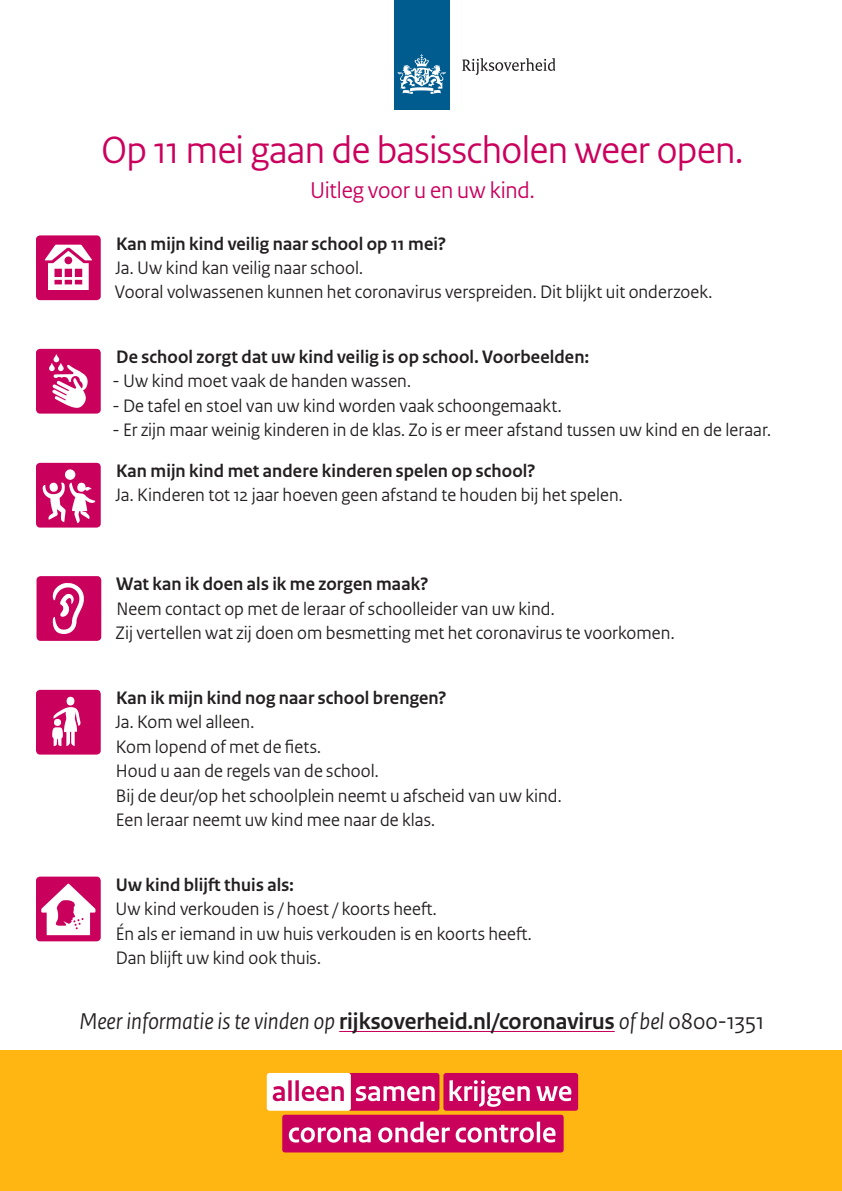
<style>
.page{position:relative;width:842px;height:1191px;background:#fff}
.page>*{position:absolute;margin:0;border:0;box-sizing:border-box;transform-origin:0 0}
.NCTV_1__HOOFDSTUKKOP{font:40px "Rijksoverheid Sans Heading";letter-spacing:-.01em;color:#ca005d}
.t1{font:italic 24px "Rijksoverheid Sans Heading";color:#231f20}
.NCTV_1__HOOFDSTUKKOP-2{font:24px "Rijksoverheid Sans Heading";letter-spacing:-.005em;color:#ca005d}
.NCTV_4__TUSSENKOP_2{font:19px "Rijksoverheid Sans Heading";letter-spacing:.005em;color:#231f20}
.NCTV_4__TUSSENKOP_2-2{font:700 19px "Rijksoverheid Sans Heading";letter-spacing:.01em;color:#231f20}
.s1{font-weight:700;font-style:normal}
.s2{font-style:normal}
</style>
<div class="page">
<div style="left:0;top:1050px;width:842px;height:141px;background:#ffb612"></div>
<div style="left:443px;top:1073px;width:135px;height:37px;background:#ca005d;border-radius:3px"></div>
<div style="left:267px;top:1073px;width:84px;height:37px;background:#fff;border-radius:3px"></div>
<div style="left:282px;top:1114px;width:282px;height:38px;background:#ca005d;border-radius:3px"></div>
<svg style="left:273px;top:1086px;width:12px;height:15px"></svg>
<svg style="left:288px;top:1080px;width:4px;height:21px"></svg>
<svg style="left:295px;top:1080px;width:4px;height:21px"></svg>
<svg style="left:302px;top:1073px;width:137px;height:37px"></svg>
<svg style="left:449px;top:1080px;width:81px;height:26px"></svg>
<svg style="left:536px;top:1086px;width:35px;height:15px"></svg>
<svg style="left:289px;top:1127px;width:82px;height:15px"></svg>
<svg style="left:378px;top:1121px;width:72px;height:21px"></svg>
<svg style="left:456px;top:1124px;width:78px;height:18px"></svg>
<hr style="left:537px;top:1121px;width:3px;height:21px;background:#fff">
<svg style="left:543px;top:1127px;width:12px;height:15px"></svg>
<div style="left:394px;top:0;width:55px;height:110px;background:#005b8f"></div>
<svg style="left:398px;top:54px;width:48px;height:40px"></svg>
<svg style="left:462px;top:58px;width:93px;height:17px"></svg>
<div style="left:36px;top:235px;width:65px;height:65px;background:#ca005d;border-radius:4px"></div>
<div style="left:36px;top:349px;width:65px;height:64px;background:#ca005d;border-radius:4px"></div>
<svg style="left:49px;top:354px;width:39px;height:54px"></svg>
<svg style="left:45px;top:245px;width:47px;height:45px"></svg>
<div style="left:36px;top:463px;width:65px;height:64px;background:#ca005d;border-radius:4px"></div>
<div style="left:65px;top:469px;width:10px;height:11px;background:#fff;border-radius:50%"></div>
<svg style="left:43px;top:482px;width:52px;height:41px"></svg>
<div style="left:37px;top:576px;width:64px;height:65px;background:#ca005d;border-radius:4px"></div>
<div style="left:36px;top:690px;width:65px;height:64px;background:#ca005d;border-radius:4px"></div>
<div style="left:36px;top:876px;width:65px;height:65px;background:#ca005d;border-radius:4px"></div>
<div style="left:67px;top:697px;width:7px;height:8px;background:#fff;border-radius:50%"></div>
<svg style="left:52px;top:707px;width:29px;height:39px"></svg>
<svg style="left:41px;top:883px;width:54px;height:52px"></svg>
<svg style="left:53px;top:583px;width:31px;height:51px"></svg>
<hr style="left:339px;top:1031px;width:276px;height:1px;background:#ca005d">
<p class="NCTV_1__HOOFDSTUKKOP" style="left:101px;top:127px;width:643px">Op 11 mei gaan de basisscholen weer open.</p>
<p class="NCTV_1__HOOFDSTUKKOP-2" style="left:310px;top:176px;width:226px">Uitleg voor u en uw kind.</p>
<p class="NCTV_4__TUSSENKOP_2-2" style="left:116px;top:233px;width:331px">Kan mijn kind veilig naar school op 11 mei?</p>
<p class="NCTV_4__TUSSENKOP_2" style="left:115px;top:257px;width:249px">Ja. Uw kind kan veilig naar school.</p>
<p class="NCTV_4__TUSSENKOP_2" style="left:115px;top:281px;width:599px">Vooral volwassenen kunnen het coronavirus verspreiden. Dit blijkt uit onderzoek.</p>
<p class="NCTV_4__TUSSENKOP_2-2" style="left:116px;top:346px;width:474px">De school zorgt dat uw kind veilig is op school. Voorbeelden:</p>
<p class="NCTV_4__TUSSENKOP_2" style="left:112px;top:370px;width:300px">- Uw kind moet vaak de handen wassen.</p>
<p class="NCTV_4__TUSSENKOP_2" style="left:112px;top:395px;width:451px">- De tafel en stoel van uw kind worden vaak schoongemaakt.</p>
<p class="NCTV_4__TUSSENKOP_2" style="left:112px;top:419px;width:660px">- Er zijn maar weinig kinderen in de klas. Zo is er meer afstand tussen uw kind en de leraar.</p>
<p class="NCTV_4__TUSSENKOP_2-2" style="left:116px;top:460px;width:421px">Kan mijn kind met andere kinderen spelen op school?</p>
<p class="NCTV_4__TUSSENKOP_2" style="left:115px;top:484px;width:509px">Ja. Kinderen tot 12 jaar hoeven geen afstand te houden bij het spelen.</p>
<p class="NCTV_4__TUSSENKOP_2-2" style="left:116px;top:573px;width:314px">Wat kan ik doen als ik me zorgen maak?</p>
<p class="NCTV_4__TUSSENKOP_2" style="left:117px;top:597px;width:440px">Neem contact op met de leraar of schoolleider van uw kind.</p>
<p class="NCTV_4__TUSSENKOP_2" style="left:116px;top:622px;width:560px">Zij vertellen wat zij doen om besmetting met het coronavirus te voorkomen.</p>
<p class="NCTV_4__TUSSENKOP_2-2" style="left:116px;top:687px;width:332px">Kan ik mijn kind nog naar school brengen?</p>
<p class="NCTV_4__TUSSENKOP_2" style="left:115px;top:711px;width:140px">Ja. Kom wel alleen.</p>
<p class="NCTV_4__TUSSENKOP_2" style="left:116px;top:735px;width:207px">Kom lopend of met de fiets.</p>
<p class="NCTV_4__TUSSENKOP_2" style="left:116px;top:760px;width:264px">Houd u aan de regels van de school.</p>
<p class="NCTV_4__TUSSENKOP_2" style="left:116px;top:784px;width:447px">Bij de deur/op het schoolplein neemt u afscheid van uw kind.</p>
<p class="NCTV_4__TUSSENKOP_2" style="left:116px;top:809px;width:321px">Een leraar neemt uw kind mee naar de klas.</p>
<p class="NCTV_4__TUSSENKOP_2-2" style="left:116px;top:874px;width:179px">Uw kind blijft thuis als:</p>
<p class="NCTV_4__TUSSENKOP_2" style="left:116px;top:898px;width:323px">Uw kind verkouden is / hoest / koorts heeft.</p>
<p class="NCTV_4__TUSSENKOP_2" style="left:116px;top:922px;width:417px">Én als er iemand in uw huis verkouden is en koorts heeft.</p>
<p class="NCTV_4__TUSSENKOP_2" style="left:116px;top:946px;width:207px">Dan blijft uw kind ook thuis.</p>
<p class="t1" style="left:79px;top:1008px;width:686px">Meer informatie is te vinden op <span class="s1">rijksoverheid.nl/coronavirus</span> of bel <span class="s2">0800-1351</span></p>
</div>
